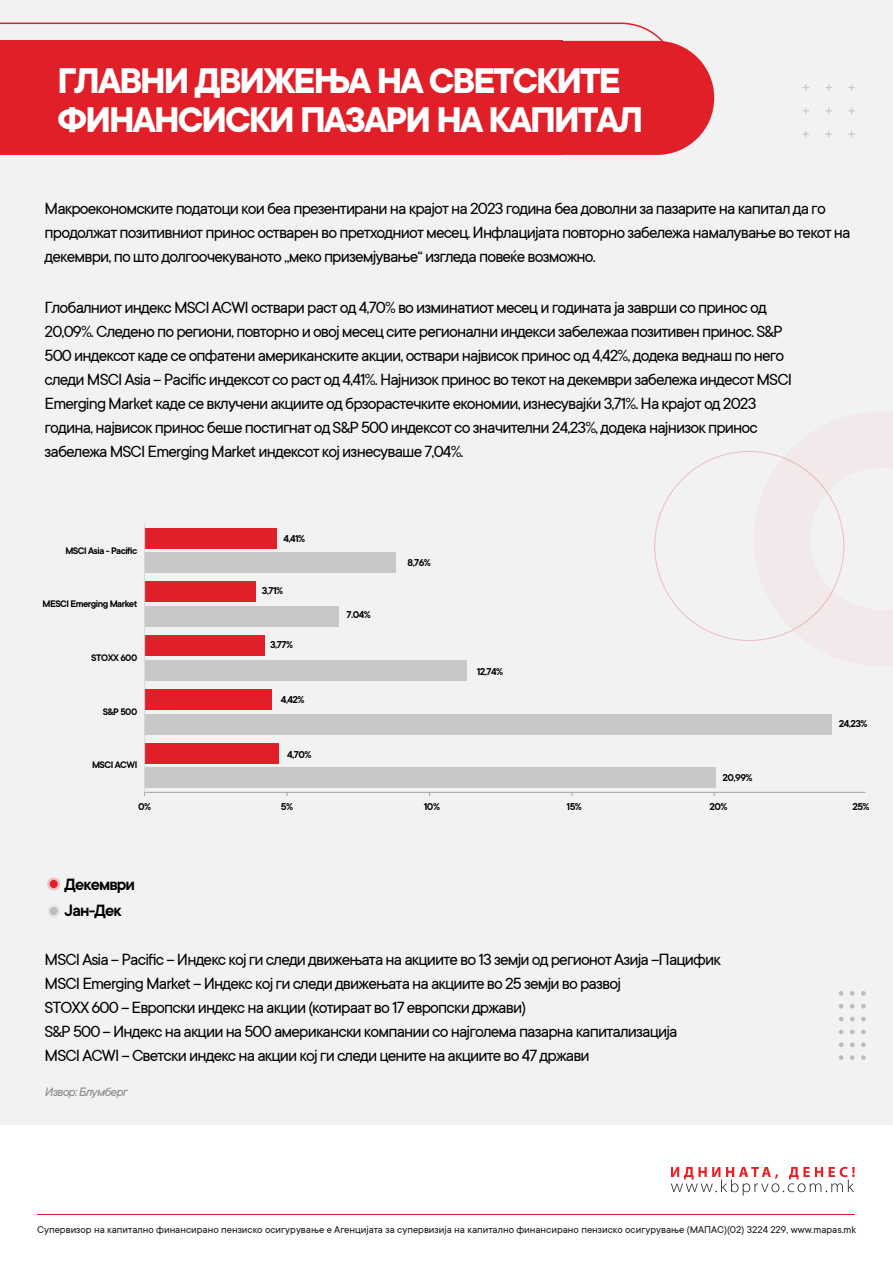
<style>
.page{position:relative;width:893px;height:1263px;background:#f2f2f2}
.page>*{position:absolute;margin:0;border:0;box-sizing:border-box;transform-origin:0 0}
.t1{font:700 39.3px/39px "TT Commons";letter-spacing:-.05em;color:#fff}
.t2{font:18px/24px "TT Commons";letter-spacing:-.05em;color:#000}
.t3{font:600 18px "TT Commons";letter-spacing:-.05em;color:#000}
.t4{font:italic 13.5px "TT Commons";letter-spacing:-.05em;color:#878787}
.t5{font:11.1px "TT Commons";color:#131413}
.t6{font:600 10.95px "TT Commons";letter-spacing:-.05em;color:#000}
.t7{font:600 10.5px "TT Commons";letter-spacing:-.05em;color:#000}
</style>
<div class="page">
<div style="left:0;top:1125px;width:893px;height:138px;background:#fff"></div>
<hr style="left:38px;top:1214px;width:817px;height:1px;background:#db2027">
<svg style="left:0;top:45px;width:714px;height:110px;background:#e12f37"></svg>
<svg style="left:0;top:23px;width:679px;height:115px;background:#e23c44"></svg>
<svg style="left:671px;top:1167px;width:184px;height:28px"></svg>
<svg style="left:848px;top:84px;width:7px;height:7px"></svg>
<svg style="left:848px;top:108px;width:7px;height:6px"></svg>
<svg style="left:848px;top:131px;width:7px;height:6px"></svg>
<svg style="left:825px;top:84px;width:7px;height:7px"></svg>
<svg style="left:825px;top:108px;width:7px;height:6px"></svg>
<svg style="left:825px;top:131px;width:7px;height:6px"></svg>
<svg style="left:802px;top:84px;width:7px;height:7px"></svg>
<svg style="left:802px;top:108px;width:7px;height:6px"></svg>
<svg style="left:802px;top:131px;width:7px;height:6px"></svg>
<svg style="left:759px;top:451px;width:86px;height:190px"></svg>
<div style="left:145px;top:553px;width:251px;height:20px;background:#c8c8c8"></div>
<div style="left:145px;top:606px;width:194px;height:21px;background:#c8c8c8"></div>
<div style="left:145px;top:660px;width:321px;height:20px;background:#c8c8c8"></div>
<div style="left:145px;top:714px;width:687px;height:21px;background:#c8c8c8"></div>
<div style="left:145px;top:767px;width:571px;height:21px;background:#c8c8c8"></div>
<div style="left:145px;top:528px;width:132px;height:20px;background:#e01f28"></div>
<div style="left:145px;top:581px;width:111px;height:21px;background:#e01f28"></div>
<div style="left:145px;top:635px;width:120px;height:21px;background:#e01f28"></div>
<div style="left:145px;top:689px;width:127px;height:20px;background:#e01f28"></div>
<div style="left:145px;top:743px;width:134px;height:21px;background:#e01f28"></div>
<hr style="left:144px;top:792px;width:721px;height:1px;background:#a4a4a4">
<hr style="left:144px;top:524px;width:1px;height:268px;background:#d9d9d8">
<svg style="left:861px;top:991px;width:5px;height:5px"></svg>
<svg style="left:861px;top:1004px;width:5px;height:4px"></svg>
<svg style="left:861px;top:1017px;width:5px;height:4px"></svg>
<svg style="left:861px;top:1029px;width:5px;height:5px"></svg>
<svg style="left:861px;top:1042px;width:5px;height:5px"></svg>
<svg style="left:861px;top:1055px;width:5px;height:5px"></svg>
<svg style="left:850px;top:991px;width:5px;height:5px"></svg>
<svg style="left:850px;top:1004px;width:5px;height:4px"></svg>
<svg style="left:850px;top:1017px;width:5px;height:4px"></svg>
<svg style="left:850px;top:1029px;width:5px;height:5px"></svg>
<svg style="left:850px;top:1042px;width:5px;height:5px"></svg>
<svg style="left:850px;top:1055px;width:5px;height:5px"></svg>
<svg style="left:839px;top:991px;width:4px;height:5px"></svg>
<svg style="left:839px;top:1004px;width:4px;height:4px"></svg>
<svg style="left:839px;top:1017px;width:4px;height:4px"></svg>
<svg style="left:839px;top:1029px;width:4px;height:5px"></svg>
<svg style="left:839px;top:1042px;width:4px;height:5px"></svg>
<svg style="left:839px;top:1055px;width:4px;height:5px"></svg>
<svg style="left:47px;top:904px;width:13px;height:13px"></svg>
<div style="left:50px;top:907px;width:8px;height:8px;background:#bcbdc1;border-radius:50%"></div>
<svg style="left:47px;top:877px;width:13px;height:13px"></svg>
<div style="left:50px;top:880px;width:8px;height:8px;background:#e01f28;border-radius:50%"></div>
<h1 class="t1" style="left:58px;top:62px;width:587px">ГЛАВНИ ДВИЖЕЊА НА СВЕТСКИТЕ<br>ФИНАНСИСКИ ПАЗАРИ НА КАПИТАЛ</h1>
<p class="t2" style="left:45px;top:196px;width:808px">Макроекономските податоци кои беа презентирани на крајот на 2023 година беа доволни за пазарите на капитал да го продолжат позитивниот принос остварен во претходниот месец. Инфлацијата повторно забележа намалување во текот на декември, по што долгоочекуваното „меко приземјување“ изгледа повеќе возможно.</p>
<p class="t2" style="left:45px;top:296px;width:749px">Глобалниот индекс MSCI ACWI оствари раст од 4,70% во изминатиот месец и годината ја заврши со принос од 20,09%. Следено по региони, повторно и овој месец сите регионални индекси забележаа позитивен принос. S&amp;P 500 индексот каде се опфатени американските акции, оствари највисок принос од 4,42%, додека веднаш по него следи MSCI Asia – Pacific индексот со раст од 4,41%. Најнизок принос во текот на декември забележа индесот MSCI Emerging Market каде се вклучени акциите од брзорастечките економии, изнесувајќи 3,71%. На крајот од 2023 година, највисок принос беше постигнат од S&amp;P 500 индексот со значителни 24,23%, додека најнизок принос забележа MSCI Emerging Market индексот кој изнесуваше 7,04%.</p>
<p class="t7" style="left:65px;top:544px;width:74px">MSCI Asia - Pacific</p>
<p class="t7" style="left:43px;top:598px;width:96px">MESCI Emerging Market</p>
<p class="t7" style="left:91px;top:652px;width:48px">STOXX 600</p>
<p class="t7" style="left:103px;top:706px;width:36px">S&amp;P 500</p>
<p class="t7" style="left:92px;top:759px;width:47px">MSCI ACWI</p>
<p class="t6" style="left:138px;top:801px;width:15px">0%</p>
<p class="t3" style="left:65px;top:875px;width:72px">Декември</p>
<p class="t3" style="left:65px;top:900px;width:58px">Јан-Дек</p>
<p class="t6" style="left:283px;top:533px;width:23px">4,41%</p>
<p class="t6" style="left:262px;top:585px;width:23px">3,71%</p>
<p class="t6" style="left:270px;top:638px;width:24px">3,77%</p>
<p class="t6" style="left:281px;top:694px;width:25px">4,42%</p>
<p class="t6" style="left:287px;top:749px;width:26px">4,70%</p>
<p class="t6" style="left:347px;top:609px;width:26px">7.04%</p>
<p class="t6" style="left:407px;top:556px;width:25px">8,76%</p>
<p class="t6" style="left:477px;top:665px;width:28px">12,74%</p>
<p class="t6" style="left:722px;top:771px;width:32px">20,99%</p>
<p class="t6" style="left:839px;top:718px;width:30px">24,23%</p>
<p class="t6" style="left:281px;top:801px;width:14px">5%</p>
<p class="t6" style="left:424px;top:801px;width:18px">10%</p>
<p class="t6" style="left:567px;top:801px;width:17px">15%</p>
<p class="t6" style="left:709px;top:801px;width:20px">20%</p>
<p class="t6" style="left:852px;top:801px;width:19px">25%</p>
<p class="t2" style="left:45px;top:948px;width:678px">MSCI Asia – Pacific – Индекс кој ги следи движењата на акциите во 13 земји од регионот Азија –Пацифик MSCI Emerging Market – Индекс кој ги следи движењата на акциите во 25 земји во развој<br>STOXX 600 – Европски индекс на акции (котираат во 17 европски држави)<br>S&amp;P 500 – Индекс на акции на 500 американски компании со најголема пазарна капитализација<br>MSCI ACWI – Светски индекс на акции кој ги следи цените на акциите во 47 држави</p>
<p class="t4" style="left:45px;top:1084px;width:84px">Извор: Блумберг</p>
<p class="t5" style="left:37px;top:1224px;width:821px">Супервизор на капитално финансирано пензиско осигурување е Агенцијата за супервизија на капитално финансирано пензиско осигурување (МАПАС)(02) 3224 229, www.mapas.mk</p>
</div>
